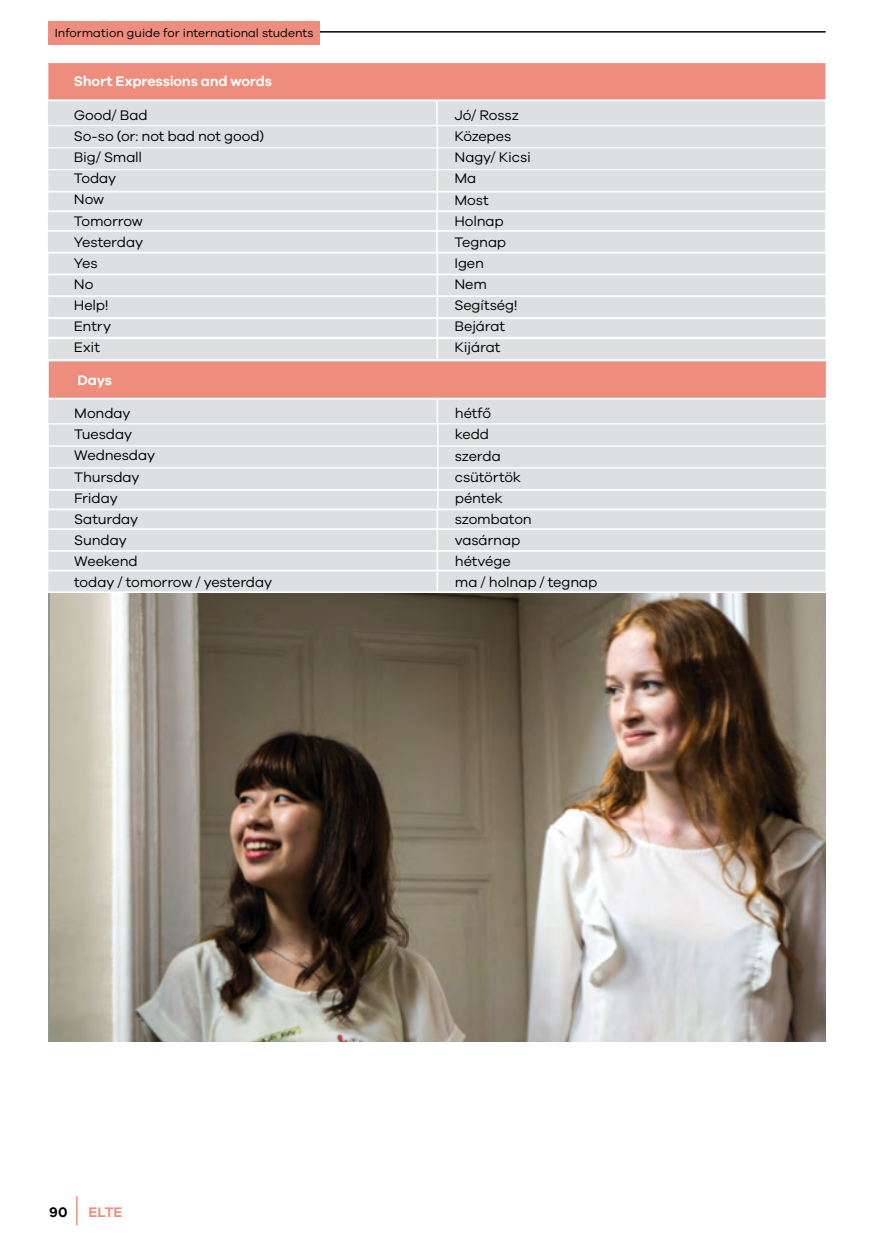
<style>
.page{position:relative;width:874px;height:1241px;background:#fff}
.page>*{position:absolute;margin:0;border:0;box-sizing:border-box;transform-origin:0 0}
.t1{font:14.35px/21px "Galano Grotesque";letter-spacing:-.01em;color:#000}
.t2{font:600 14.35px "Galano Grotesque";letter-spacing:-.01em;color:#fff}
.t3{font:600 14.35px "Galano Grotesque";color:#ee8d7d}
.t4{font:600 14.35px "Galano Grotesque";color:#000}
.t5{font:12.08px "Galano Grotesque";color:#000}
</style>
<div class="page">
<hr style="left:181px;top:31px;width:644px;height:2px;background:#000">
<hr style="left:76px;top:1195px;width:2px;height:29px;background:#ee8d7d">
<div style="left:48px;top:21px;width:272px;height:23px;background:#ee8d7d"></div>
<div style="left:48px;top:399px;width:388px;height:24px;background:#dedfe0"></div>
<div style="left:438px;top:399px;width:387px;height:24px;background:#dedfe0"></div>
<div style="left:48px;top:101px;width:388px;height:24px;background:#dedfe0"></div>
<div style="left:437px;top:101px;width:387px;height:24px;background:#dedfe0"></div>
<div style="left:49px;top:424px;width:388px;height:21px;background:#dedfe0"></div>
<div style="left:438px;top:424px;width:387px;height:21px;background:#dedfe0"></div>
<div style="left:48px;top:126px;width:388px;height:21px;background:#dedfe0"></div>
<div style="left:438px;top:126px;width:387px;height:21px;background:#dedfe0"></div>
<div style="left:49px;top:446px;width:388px;height:21px;background:#dedfe0"></div>
<div style="left:438px;top:446px;width:387px;height:21px;background:#dedfe0"></div>
<div style="left:48px;top:148px;width:388px;height:21px;background:#dedfe0"></div>
<div style="left:438px;top:148px;width:387px;height:21px;background:#dedfe0"></div>
<div style="left:49px;top:468px;width:388px;height:21px;background:#dedfe0"></div>
<div style="left:438px;top:468px;width:387px;height:21px;background:#dedfe0"></div>
<div style="left:48px;top:170px;width:388px;height:21px;background:#dedfe0"></div>
<div style="left:438px;top:170px;width:387px;height:21px;background:#dedfe0"></div>
<div style="left:49px;top:490px;width:388px;height:18px;background:#dedfe0"></div>
<div style="left:438px;top:490px;width:387px;height:18px;background:#dedfe0"></div>
<div style="left:48px;top:192px;width:388px;height:18px;background:#dedfe0"></div>
<div style="left:438px;top:192px;width:387px;height:18px;background:#dedfe0"></div>
<div style="left:48px;top:510px;width:388px;height:18px;background:#dedfe0"></div>
<div style="left:438px;top:510px;width:387px;height:18px;background:#dedfe0"></div>
<div style="left:48px;top:551px;width:388px;height:18px;background:#dedfe0"></div>
<div style="left:438px;top:551px;width:387px;height:18px;background:#dedfe0"></div>
<div style="left:48px;top:212px;width:388px;height:18px;background:#dedfe0"></div>
<div style="left:437px;top:212px;width:387px;height:18px;background:#dedfe0"></div>
<div style="left:48px;top:530px;width:388px;height:20px;background:#dedfe0"></div>
<div style="left:438px;top:530px;width:387px;height:20px;background:#dedfe0"></div>
<div style="left:48px;top:571px;width:388px;height:20px;background:#dedfe0"></div>
<div style="left:438px;top:571px;width:387px;height:20px;background:#dedfe0"></div>
<div style="left:48px;top:232px;width:388px;height:20px;background:#dedfe0"></div>
<div style="left:437px;top:232px;width:387px;height:20px;background:#dedfe0"></div>
<div style="left:48px;top:253px;width:388px;height:20px;background:#dedfe0"></div>
<div style="left:438px;top:253px;width:387px;height:20px;background:#dedfe0"></div>
<div style="left:48px;top:275px;width:388px;height:20px;background:#dedfe0"></div>
<div style="left:438px;top:275px;width:387px;height:20px;background:#dedfe0"></div>
<div style="left:48px;top:297px;width:388px;height:20px;background:#dedfe0"></div>
<div style="left:438px;top:297px;width:387px;height:20px;background:#dedfe0"></div>
<div style="left:48px;top:319px;width:388px;height:18px;background:#dedfe0"></div>
<div style="left:438px;top:319px;width:387px;height:18px;background:#dedfe0"></div>
<div style="left:48px;top:339px;width:388px;height:20px;background:#dedfe0"></div>
<div style="left:438px;top:339px;width:387px;height:20px;background:#dedfe0"></div>
<div style="left:49px;top:361px;width:776px;height:36px;background:#ee8d7d"></div>
<div style="left:48px;top:63px;width:777px;height:36px;background:#ee8d7d"></div>
<img style="left:50px;top:593px;width:775px;height:448px">
<p class="t5" style="left:55px;top:26px;width:260px">Information guide for international students</p>
<p class="t2" style="left:74px;top:73px;width:200px">Short Expressions and words</p>
<p class="t1" style="left:74px;top:104px;width:192px">Good/ Bad<br>So-so (or: not bad not good)<br>Big/ Small<br>Today<br>Now<br>Tomorrow<br>Yesterday<br>Yes<br>No<br>Help!<br>Entry<br>Exit</p>
<p class="t2" style="left:77px;top:371px;width:36px">Days</p>
<p class="t1" style="left:74px;top:402px;width:199px">Monday<br>Tuesday<br>Wednesday<br>Thursday<br>Friday<br>Saturday<br>Sunday<br>Weekend<br>today / tomorrow / yesterday</p>
<p class="t1" style="left:454px;top:104px;width:78px">Jó/ Rossz<br>Közepes<br>Nagy/ Kicsi<br>Ma<br>Most<br>Holnap<br>Tegnap<br>Igen<br>Nem<br>Segítség!<br>Bejárat<br>Kijárat</p>
<p class="t1" style="left:454px;top:402px;width:144px">hétfő<br>kedd<br>szerda<br>csütörtök<br>péntek<br>szombaton vasárnap<br>hétvége<br>ma / holnap / tegnap</p>
<p class="t4" style="left:49px;top:1203px;width:20px">90</p>
<p class="t3" style="left:88px;top:1203px;width:35px">ELTE</p>
</div>
